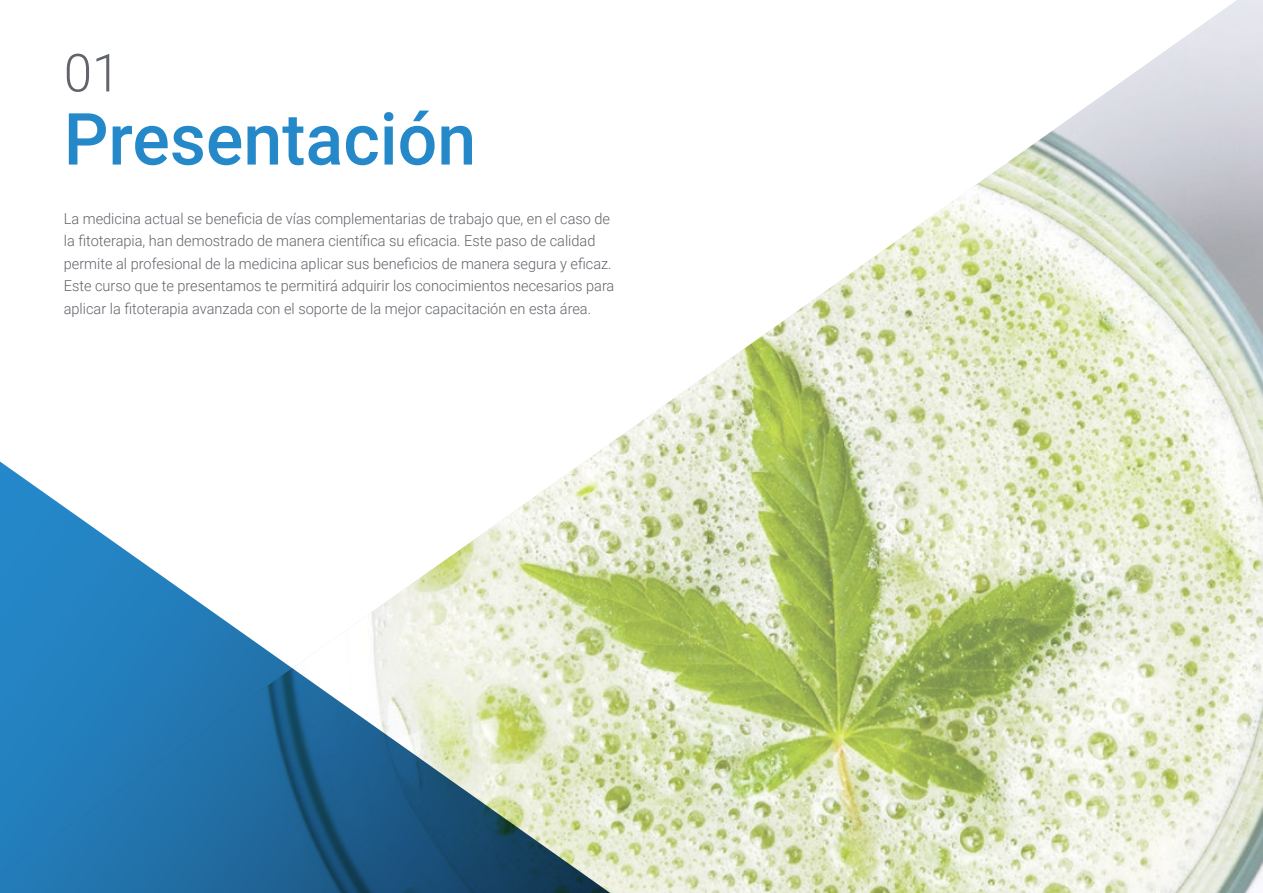
<style>
.page{position:relative;width:1263px;height:893px;background:#fff}
.page>*{position:absolute;margin:0;border:0;box-sizing:border-box;transform-origin:0 0}
.t1{font:500 72px "Roboto";color:#2488c9}
.t2{font:300 52.5px "Roboto";color:#61646a}
.t3{font:300 15px/22.5px "Roboto";color:#61646a}
</style>
<div class="page">
<img style="left:607px;top:0;width:656px;height:893px">
<svg style="left:0;top:446px;width:640px;height:447px"></svg>
<h2 class="t2" style="left:64px;top:36px;width:58px">01</h2>
<h1 class="t1" style="left:64px;top:89px;width:414px">Presentación</h1>
<p class="t3" style="left:64px;top:207px;width:552px">La medicina actual se beneficia de vías complementarias de trabajo que, en el caso de la fitoterapia, han demostrado de manera científica su eficacia. Este paso de calidad permite al profesional de la medicina aplicar sus beneficios de manera segura y eficaz.<br>Este curso que te presentamos te permitirá adquirir los conocimientos necesarios para aplicar la fitoterapia avanzada con el soporte de la mejor capacitación en esta área.</p>
</div>
